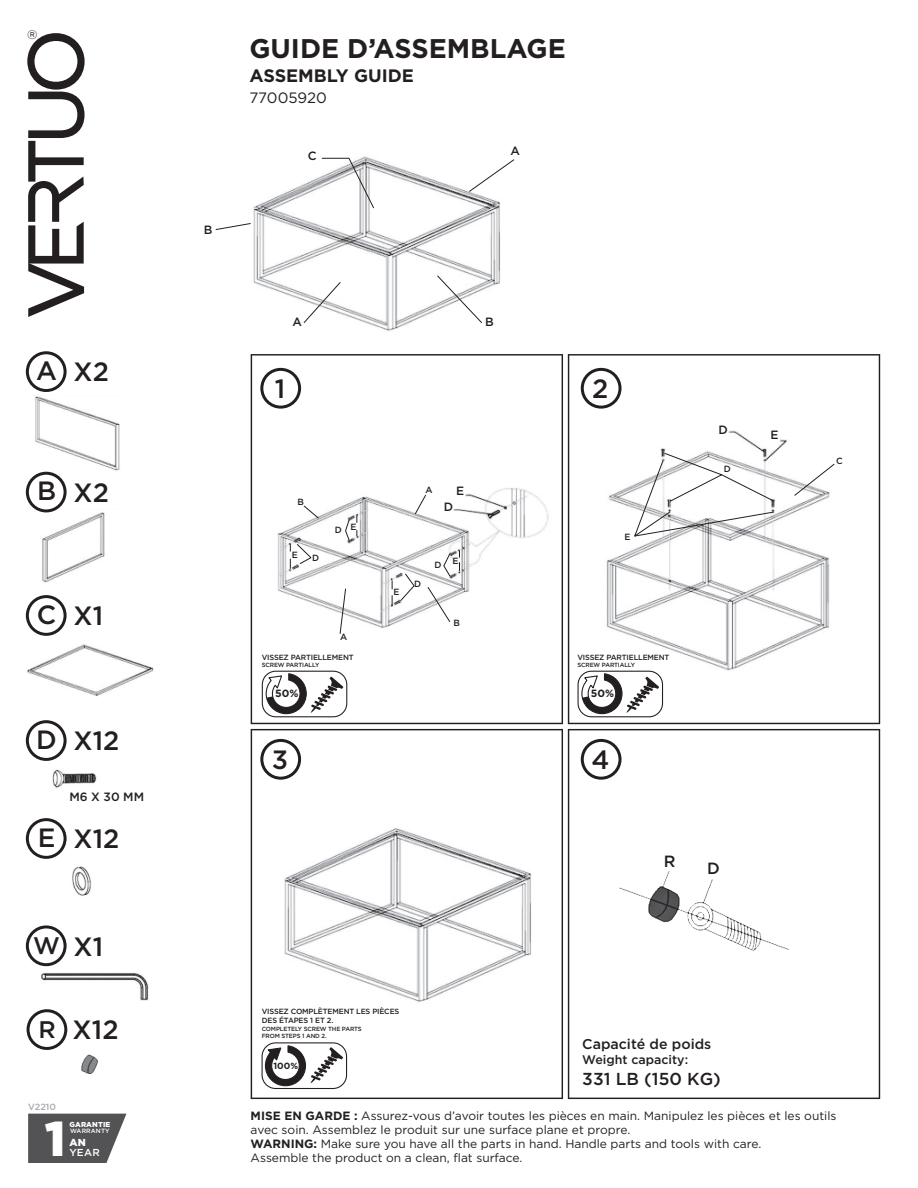
<style>
.page{position:relative;width:918px;height:1188px;background:#fff}
.page>*{position:absolute;margin:0;border:0;box-sizing:border-box;transform-origin:0 0}
.t1{font:900 48.9px "Gotham";color:#fff}
.t2{font:700 27px "Gotham";color:#231f20}
.t3{font:500 26.4px "Gotham";color:#231f20}
.t4{font:700 18px "Gotham";color:#231f20}
.t5{font:500 17.25px "Gotham";color:#231f20}
.t6{font:500 16.2px "Gotham";color:#231f20}
.t7{font:15px "Gotham";color:#231f20}
.t8{font:500 14.1px "Gotham";color:#231f20}
.t9{font:500 12.45px "Gotham";color:#231f20}
.t10{font:12.45px "Gotham";color:#231f20}
.t11{font:12px/13.8px "Gotham";color:#231f20}
.t12{font:500 12px "Gotham";color:#231f20}
.t13{font:700 10.5px "Gotham";color:#231f20}
.t14{font:500 10.05px "Gotham";color:#fff}
.t15{font:900 10.05px "Gotham";color:#fff}
.t16{font:500 9px "Gotham";color:#231f20}
.t17{font:500 9px "Gotham";color:#a8a9ad}
.t18{font:700 9px "Gotham";color:#231f20}
.t19{font:500 7.5px/9px "Gotham";letter-spacing:-.02em;color:#231f20}
.t20{font:900 7.2px "Gotham";letter-spacing:.02em;color:#fff}
.t21{font:500 6.15px "Gotham";letter-spacing:.02em;color:#fff}
.t22{font:500 6px/7.2px "Gotham";letter-spacing:-.02em;color:#231f20}
.s1{font-size:24px}
.s2{font-weight:700}
</style>
<div class="page">
<img style="left:35px;top:396px;width:85px;height:75px">
<img style="left:35px;top:509px;width:70px;height:74px">
<img style="left:27px;top:644px;width:127px;height:52px">
<img style="left:52px;top:770px;width:45px;height:18px">
<img style="left:72px;top:866px;width:20px;height:30px">
<img style="left:41px;top:966px;width:108px;height:35px">
<img style="left:41px;top:1049px;width:57px;height:25px">
<img style="left:253px;top:156px;width:248px;height:175px">
<svg style="left:303px;top:282px;width:38px;height:41px"></svg>
<svg style="left:437px;top:275px;width:45px;height:48px"></svg>
<svg style="left:215px;top:223px;width:36px;height:7px"></svg>
<svg style="left:469px;top:159px;width:46px;height:33px"></svg>
<svg style="left:322px;top:158px;width:52px;height:51px"></svg>
<svg style="left:27px;top:33px;width:58px;height:284px"></svg>
<svg style="left:251px;top:354px;width:312px;height:370px"></svg>
<svg style="left:251px;top:729px;width:312px;height:370px"></svg>
<svg style="left:568px;top:354px;width:312px;height:370px"></svg>
<svg style="left:568px;top:729px;width:312px;height:370px"></svg>
<div style="left:26px;top:720px;width:41px;height:41px;background:#fff;border:3px solid #231f20;border-radius:50%"></div>
<div style="left:26px;top:818px;width:41px;height:41px;background:#fff;border:3px solid #231f20;border-radius:50%"></div>
<svg style="left:26px;top:351px;width:41px;height:41px"></svg>
<div style="left:26px;top:472px;width:41px;height:40px;background:#fff;border:3px solid #231f20;border-radius:50%"></div>
<div style="left:26px;top:595px;width:41px;height:41px;background:#fff;border:3px solid #231f20;border-radius:50%"></div>
<div style="left:27px;top:1009px;width:40px;height:41px;background:#fff;border:3px solid #231f20;border-radius:50%"></div>
<svg style="left:26px;top:925px;width:41px;height:41px"></svg>
<svg style="left:28px;top:1114px;width:98px;height:49px;background:#646465"></svg>
<div style="left:262px;top:671px;width:85px;height:46px;border:1px solid #231f20;border-radius:14px"></div>
<svg style="left:265px;top:673px;width:78px;height:42px"></svg>
<div style="left:578px;top:671px;width:85px;height:46px;border:1px solid #231f20;border-radius:14px"></div>
<svg style="left:581px;top:673px;width:78px;height:42px"></svg>
<div style="left:262px;top:1042px;width:85px;height:47px;border:1px solid #231f20;border-radius:14px"></div>
<svg style="left:264px;top:1045px;width:79px;height:42px"></svg>
<img style="left:613px;top:848px;width:183px;height:111px">
<p class="t10" style="left:27px;top:27px;width:12px">®</p>
<h3 class="t3" style="left:36px;top:357px;width:74px">A X2</h3>
<h3 class="t3" style="left:37px;top:477px;width:73px">B X2</h3>
<h3 class="t3" style="left:37px;top:601px;width:68px">C X1</h3>
<h3 class="t3" style="left:36px;top:726px;width:85px">D X12</h3>
<p class="t12" style="left:69px;top:790px;width:76px">M6 X 30 MM</p>
<h3 class="t3" style="left:38px;top:824px;width:83px">E X12</h3>
<h3 class="t3" style="left:33px;top:931px;width:72px"><span class="s1">W</span> X1</h3>
<h3 class="t3" style="left:39px;top:1015px;width:81px"><span class="s1">R</span> X12</h3>
<p class="t17" style="left:28px;top:1101px;width:29px">V2210</p>
<p class="t20" style="left:69px;top:1120px;width:43px">GARANTIE</p>
<p class="t21" style="left:70px;top:1127px;width:41px">WARRANTY</p>
<h1 class="t1" style="left:45px;top:1110px;width:22px">1</h1>
<p class="t15" style="left:69px;top:1137px;width:18px">AN</p>
<p class="t14" style="left:69px;top:1147px;width:32px">YEAR</p>
<p class="t12" style="left:204px;top:223px;width:10px">B</p>
<h2 class="t2" style="left:249px;top:33px;width:318px">GUIDE D’ASSEMBLAGE</h2>
<h3 class="t4" style="left:249px;top:66px;width:166px">ASSEMBLY GUIDE</h3>
<p class="t7" style="left:249px;top:90px;width:79px">77005920</p>
<p class="t12" style="left:308px;top:149px;width:10px">C</p>
<p class="t12" style="left:511px;top:144px;width:11px">A</p>
<p class="t12" style="left:293px;top:315px;width:11px">A</p>
<p class="t12" style="left:485px;top:315px;width:10px">B</p>
<h3 class="t3" style="left:275px;top:374px;width:12px">1</h3>
<h3 class="t3" style="left:592px;top:374px;width:18px">2</h3>
<p class="t12" style="left:719px;top:423px;width:11px">D</p>
<p class="t16" style="left:724px;top:464px;width:9px">D</p>
<p class="t16" style="left:426px;top:484px;width:9px">A</p>
<p class="t12" style="left:456px;top:484px;width:10px">E</p>
<p class="t16" style="left:297px;top:496px;width:8px">B</p>
<p class="t12" style="left:444px;top:500px;width:11px">D</p>
<p class="t16" style="left:335px;top:525px;width:9px">D</p>
<p class="t16" style="left:351px;top:522px;width:8px">E</p>
<p class="t16" style="left:625px;top:531px;width:8px">E</p>
<p class="t16" style="left:292px;top:550px;width:8px">E</p>
<p class="t16" style="left:312px;top:552px;width:9px">D</p>
<p class="t16" style="left:435px;top:560px;width:9px">D</p>
<p class="t16" style="left:452px;top:555px;width:8px">E</p>
<p class="t16" style="left:394px;top:587px;width:8px">E</p>
<p class="t16" style="left:414px;top:579px;width:9px">D</p>
<p class="t16" style="left:453px;top:617px;width:8px">B</p>
<p class="t16" style="left:340px;top:632px;width:9px">A</p>
<p class="t19" style="left:262px;top:652px;width:93px">VISSEZ PARTIELLEMENT</p>
<p class="t22" style="left:262px;top:661px;width:59px">SCREW PARTIALLY</p>
<p class="t19" style="left:578px;top:652px;width:93px">VISSEZ PARTIELLEMENT</p>
<p class="t22" style="left:578px;top:661px;width:59px">SCREW PARTIALLY</p>
<p class="t13" style="left:275px;top:687px;width:25px">50%</p>
<p class="t13" style="left:591px;top:687px;width:25px">50%</p>
<h3 class="t3" style="left:272px;top:745px;width:18px">3</h3>
<h3 class="t3" style="left:591px;top:745px;width:19px">4</h3>
<h3 class="t6" style="left:664px;top:852px;width:13px">R</h3>
<h3 class="t6" style="left:707px;top:859px;width:14px">D</h3>
<p class="t12" style="left:771px;top:428px;width:10px">E</p>
<p class="t16" style="left:836px;top:456px;width:8px">C</p>
<p class="t19" style="left:262px;top:1007px;width:139px">VISSEZ COMPLÈTEMENT LES PIÈCES<br>DES ÉTAPES 1 ET 2.</p>
<p class="t22" style="left:262px;top:1025px;width:101px">COMPLETELY SCREW THE PARTS<br>FROM STEPS 1 AND 2.</p>
<p class="t18" style="left:273px;top:1061px;width:26px">100%</p>
<p class="t8" style="left:582px;top:1036px;width:131px">Capacité de poids</p>
<p class="t9" style="left:582px;top:1053px;width:107px">Weight capacity:</p>
<h3 class="t5" style="left:582px;top:1069px;width:140px">331 LB (150 KG)</h3>
<p class="t11" style="left:251px;top:1109px;width:587px"><span class="s2">MISE EN GARDE :</span> Assurez-vous d’avoir toutes les pièces en main. Manipulez les pièces et les outils avec soin. Assemblez le produit sur une surface plane et propre.<br><span class="s2">WARNING:</span> Make sure you have all the parts in hand. Handle parts and tools with care.<br>Assemble the product on a clean, flat surface.</p>
</div>
